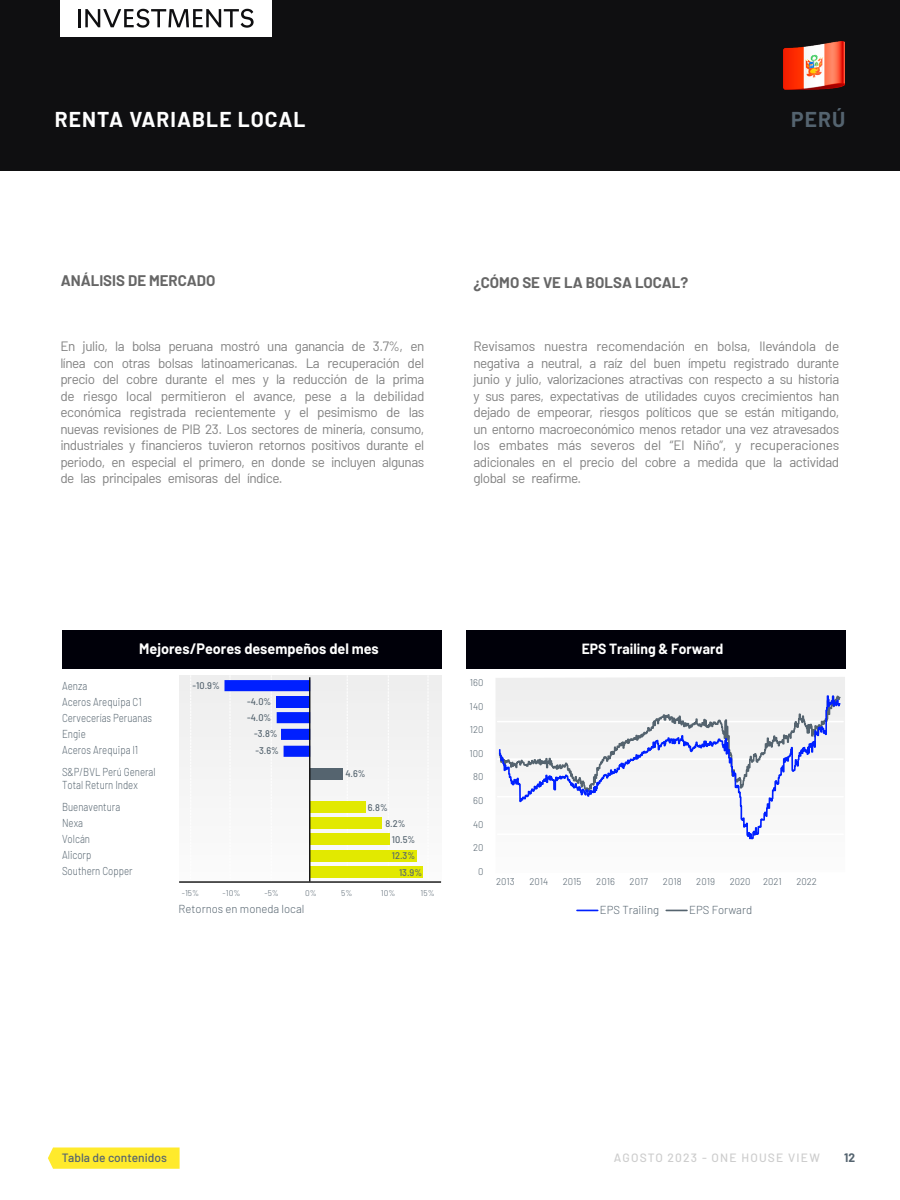
<style>
.page{position:relative;width:900px;height:1200px;background:#fff}
.page>*{position:absolute;margin:0;border:0;box-sizing:border-box;transform-origin:0 0}
.t1{font:700 21px "Barlow";letter-spacing:.05em;color:#fff}
.t2{font:700 21px "Barlow";color:#54636f}
.t3{font:700 15px "Barlow";color:#666}
.t4{font:700 14.7px "Barlow";color:#fff}
.t5{font:700 14.4px "Barlow";color:#fff;scale:.96 1}
.t6{font:13.5px/16.5px "Barlow";letter-spacing:-.035em;color:#818181;text-align:justify}
.t7{font:500 12px "Barlow";letter-spacing:.1em;color:#cdcdcd}
.t8{font:500 12px "Barlow";color:#54636f}
.t9{font:700 12px "Barlow";color:#54636f}
.t10{font:300 11.55px/15.9px "Barlow";color:#55646f;scale:.84 1}
.t11{font:300 11.55px "Barlow";color:#55646f}
.t12{font:300 9.75px "Barlow";letter-spacing:.005em;color:#55646f}
.t13{font:500 9.6px "Barlow";color:#55646f;scale:.95 1}
.t14{font:300 8.25px "Barlow";color:#55646f}
</style>
<div class="page">
<div style="left:496px;top:677px;width:349px;height:95px;background:#eee"></div>
<hr style="left:498px;top:758px;width:345px;height:2px;background:#fff">
<hr style="left:498px;top:721px;width:345px;height:1px;background:#fff">
<div style="left:62px;top:630px;width:379px;height:38px;background:#000009"></div>
<div style="left:179px;top:675px;width:262px;height:207px;background:#f3f3f3"></div>
<hr style="left:179px;top:881px;width:262px;height:2px;background:#090909">
<div style="left:466px;top:630px;width:379px;height:38px;background:#000009"></div>
<svg style="left:577px;top:910px;width:21px;height:1px"></svg>
<svg style="left:666px;top:910px;width:21px;height:1px"></svg>
<div style="left:310px;top:866px;width:113px;height:11px;background:#e2e900"></div>
<div style="left:310px;top:850px;width:107px;height:11px;background:#e2e900"></div>
<div style="left:310px;top:834px;width:80px;height:11px;background:#e2e900"></div>
<div style="left:310px;top:818px;width:72px;height:11px;background:#e2e900"></div>
<div style="left:310px;top:802px;width:55px;height:11px;background:#e2e900"></div>
<div style="left:310px;top:768px;width:32px;height:11px;background:#55646f"></div>
<svg style="left:225px;top:680px;width:85px;height:203px"></svg>
<hr style="left:309px;top:677px;width:1px;height:205px;background:#090909">
<svg style="left:498px;top:694px;width:343px;height:146px"></svg>
<div style="left:0;top:0;width:900px;height:170px;background:#0f0f11"></div>
<img style="left:783px;top:42px;width:61px;height:48px">
<div style="left:60px;top:0;width:212px;height:36px;background:#fff"></div>
<hr style="left:78px;top:9px;width:3px;height:18px;background:#0f0f11">
<svg style="left:85px;top:9px;width:169px;height:19px"></svg>
<svg style="left:48px;top:1148px;width:132px;height:21px;background:#ffea32"></svg>
<h1 class="t1" style="left:55px;top:104px;width:252px">RENTA VARIABLE LOCAL</h1>
<h1 class="t2" style="left:791px;top:104px;width:56px">PERÚ</h1>
<p class="t3" style="left:61px;top:270px;width:156px">ANÁLISIS DE MERCADO</p>
<p class="t3" style="left:473px;top:271px;width:216px">¿CÓMO SE VE LA BOLSA LOCAL?</p>
<p class="t6" style="left:60px;top:337px;width:366px">En julio, la bolsa peruana mostró una ganancia de 3.7%, en línea con otras bolsas latinoamericanas. La recuperación del precio del cobre durante el mes y la reducción de la prima de riesgo local permitieron el avance, pese a la debilidad económica registrada recientemente y el pesimismo de las nuevas revisiones de PIB 23. Los sectores de minería, consumo, industriales y financieros tuvieron retornos positivos durante el periodo, en especial el primero, en donde se incluyen algunas de las principales emisoras del índice.</p>
<p class="t6" style="left:473px;top:337px;width:367px">Revisamos nuestra recomendación en bolsa, llevándola de negativa a neutral, a raíz del buen ímpetu registrado durante junio y julio, valorizaciones atractivas con respecto a su historia y sus pares, expectativas de utilidades cuyos crecimientos han dejado de empeorar, riesgos políticos que se están mitigando, un entorno macroeconómico menos retador una vez atravesados los embates más severos del “El Niño”, y recuperaciones adicionales en el precio del cobre a medida que la actividad global se reafirme.</p>
<p class="t4" style="left:139px;top:638px;width:241px">Mejores/Peores desempeños del mes</p>
<p class="t10" style="left:62px;top:677px;width:109px">Aenza<br>Aceros Arequipa C1<br>Cervecerías Peruanas<br>Engie<br>Aceros Arequipa I1</p>
<p class="t10" style="left:62px;top:765px;width:113px;line-height:12.8px">S&amp;P/BVL Perú General<br>Total Return Index</p>
<p class="t10" style="left:62px;top:798px;width:86px">Buenaventura<br>Nexa<br>Volcán<br>Alicorp<br>Southern Copper</p>
<p class="t13" style="left:193px;top:679px;width:30px">-10.9%</p>
<p class="t13" style="left:247px;top:695px;width:27px">-4.0%</p>
<p class="t13" style="left:247px;top:710px;width:27px">-4.0%</p>
<p class="t13" style="left:254px;top:727px;width:26px">-3.8%</p>
<p class="t13" style="left:255px;top:743px;width:26px">-3.6%</p>
<p class="t13" style="left:345px;top:766px;width:23px">4.6%</p>
<p class="t13" style="left:368px;top:800px;width:22px">6.8%</p>
<p class="t13" style="left:385px;top:817px;width:23px">8.2%</p>
<p class="t13" style="left:392px;top:832px;width:26px">10.5%</p>
<p class="t13" style="left:392px;top:849px;width:26px">12.3%</p>
<p class="t13" style="left:399px;top:865px;width:26px">13.9%</p>
<p class="t14" style="left:182px;top:887px;width:19px">-15%</p>
<p class="t14" style="left:223px;top:887px;width:19px">-10%</p>
<p class="t14" style="left:264px;top:887px;width:16px">-5%</p>
<p class="t14" style="left:305px;top:887px;width:13px">0%</p>
<p class="t14" style="left:341px;top:887px;width:13px">5%</p>
<p class="t14" style="left:381px;top:887px;width:16px">10%</p>
<p class="t14" style="left:421px;top:887px;width:16px">15%</p>
<p class="t12" style="left:470px;top:675px;width:15px">160</p>
<p class="t12" style="left:470px;top:699px;width:15px">140</p>
<p class="t12" style="left:470px;top:723px;width:15px">120</p>
<p class="t12" style="left:469px;top:746px;width:16px">100</p>
<p class="t12" style="left:473px;top:770px;width:12px">80</p>
<p class="t12" style="left:473px;top:794px;width:12px">60</p>
<p class="t12" style="left:473px;top:817px;width:12px">40</p>
<p class="t12" style="left:473px;top:841px;width:12px">20</p>
<p class="t12" style="left:478px;top:864px;width:7px">0</p>
<p class="t5" style="left:582px;top:638px;width:149px">EPS Trailing &amp; Forward</p>
<p class="t12" style="left:496px;top:874px;width:20px">2013</p>
<p class="t12" style="left:529px;top:874px;width:20px">2014</p>
<p class="t12" style="left:563px;top:874px;width:20px">2015</p>
<p class="t12" style="left:596px;top:874px;width:20px">2016</p>
<p class="t12" style="left:630px;top:874px;width:20px">2017</p>
<p class="t12" style="left:663px;top:874px;width:20px">2018</p>
<p class="t12" style="left:696px;top:874px;width:20px">2019</p>
<p class="t12" style="left:730px;top:874px;width:22px">2020</p>
<p class="t12" style="left:763px;top:874px;width:20px">2021</p>
<p class="t12" style="left:796px;top:874px;width:22px">2022</p>
<p class="t11" style="left:179px;top:901px;width:127px">Retornos en moneda local</p>
<p class="t11" style="left:600px;top:901px;width:61px">EPS Trailing</p>
<p class="t11" style="left:689px;top:901px;width:64px">EPS Forward</p>
<p class="t8" style="left:62px;top:1149px;width:107px">Tabla de contenidos</p>
<p class="t7" style="left:614px;top:1149px;width:208px">AGOSTO 2023 - ONE HOUSE VIEW</p>
<p class="t9" style="left:844px;top:1149px;width:12px">12</p>
</div>
